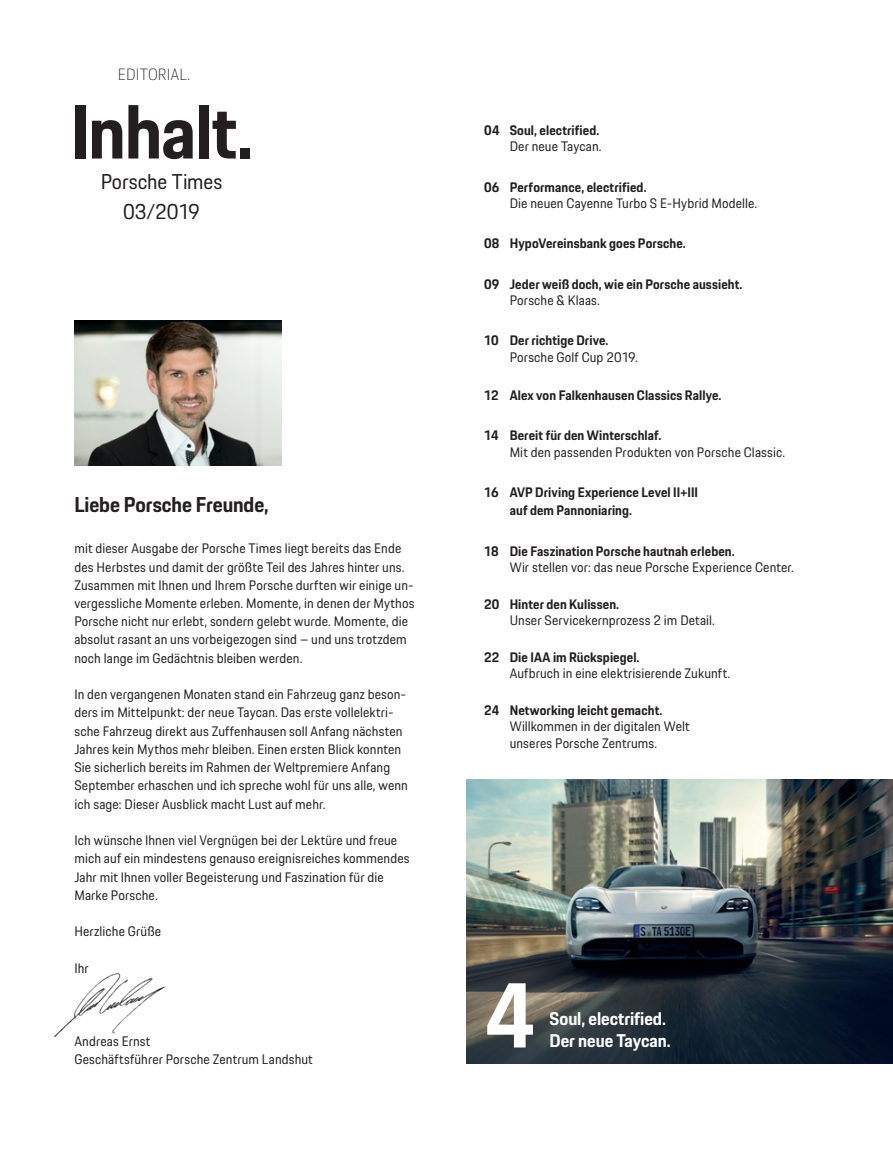
<style>
.page{position:relative;width:893px;height:1170px;background:#fff}
.page>*{position:absolute;margin:0;border:0;box-sizing:border-box;transform-origin:0 0}
.t1{font:700 90.15px "Porsche Next";color:#fff}
.Headline_M{font:700 75px "Porsche Next";letter-spacing:-.015em;color:#231f20}
.Editorial___Fließtex{font:700 21px "Porsche Next";letter-spacing:-.005em;color:#231f20}
.Headline_M-2{font:21px "Porsche Next";letter-spacing:-.005em;color:#231f20}
.Inhalt___Bilduntersc{font:700 18px/21.6px "Porsche Next";letter-spacing:-.005em;color:#fff}
.Headline_M-3{font:100 15.9px "Porsche Next";letter-spacing:.01em;color:#231f20}
.Editorial___Fließtex-2{font:13.5px/18.1px "Porsche Next";letter-spacing:.01em;color:#231f20}
.Inhalt___Head{font:700 13.5px/16.5px "Porsche Next";letter-spacing:.01em;color:#231f20}
.Inhalt___Subhead{font:13.5px/16.5px "Porsche Next";letter-spacing:.01em;color:#231f20}
.s1{font-weight:400}
</style>
<div class="page">
<hr style="left:892px;top:700px;width:1px;height:111px;background:#4b4f56">
<img style="left:74px;top:320px;width:208px;height:145px">
<img style="left:467px;top:779px;width:426px;height:284px">
<img style="left:54px;top:973px;width:112px;height:65px">
<p class="Headline_M-3" style="left:118px;top:64px;width:74px">EDITORIAL.</p>
<p class="Headline_M" style="left:70px;top:82px;width:184px">Inhalt.</p>
<p class="Headline_M-2" style="left:101px;top:167px;width:123px">Porsche Times</p>
<p class="Headline_M-2" style="left:123px;top:197px;width:78px">03/2019</p>
<p class="Editorial___Fließtex" style="left:74px;top:490px;width:196px">Liebe Porsche Freunde,</p>
<p class="Editorial___Fließtex-2" style="left:74px;top:539px;width:342px">mit dieser Ausgabe der Porsche Times liegt bereits das Ende des Herbstes und damit der größte Teil des Jahres hinter uns.<br>Zusammen mit Ihnen und Ihrem Porsche durften wir einige un&shy;vergessliche Momente erleben. Momente, in denen der Mythos Porsche nicht nur erlebt, sondern gelebt wurde. Momente, die absolut rasant an uns vorbeigezogen sind – und uns trotzdem noch lange im Gedächtnis bleiben werden.</p>
<p class="Editorial___Fließtex-2" style="left:74px;top:685px;width:335px">In den vergangenen Monaten stand ein Fahrzeug ganz beson&shy;ders im Mittelpunkt: der neue Taycan. Das erste vollelektri&shy;sche Fahrzeug direkt aus Zuffenhausen soll Anfang nächsten Jahres kein Mythos mehr bleiben. Einen ersten Blick konnten Sie sicherlich bereits im Rahmen der Weltpremiere Anfang September erhaschen und ich spreche wohl für uns alle, wenn ich sage: Dieser Ausblick macht Lust auf mehr.</p>
<p class="Editorial___Fließtex-2" style="left:74px;top:831px;width:337px">Ich wünsche Ihnen viel Vergnügen bei der Lektüre und freue mich auf ein mindestens genauso ereignisreiches kommendes Jahr mit Ihnen voller Begeisterung und Faszination für die Marke Porsche.</p>
<p class="Editorial___Fließtex-2" style="left:74px;top:922px;width:88px">Herzliche Grüße</p>
<p class="Editorial___Fließtex-2" style="left:74px;top:958px;width:16px">Ihr</p>
<p class="Editorial___Fließtex-2" style="left:74px;top:1031px;width:78px">Andreas Ernst</p>
<p class="Editorial___Fließtex-2" style="left:74px;top:1049px;width:240px">Geschäftsführer Porsche Zentrum Landshut</p>
<p class="Inhalt___Head" style="left:484px;top:122px;width:117px">04 Soul, electrified.</p>
<p class="Inhalt___Subhead" style="left:510px;top:138px;width:93px">Der neue Taycan.</p>
<p class="Inhalt___Head" style="left:484px;top:178px;width:164px">06 Performance, electrified.</p>
<p class="Inhalt___Subhead" style="left:510px;top:195px;width:249px">Die neuen Cayenne Turbo S E-Hybrid Modelle.</p>
<p class="Inhalt___Head" style="left:484px;top:235px;width:203px">08 HypoVereinsbank goes Porsche.</p>
<p class="Inhalt___Head" style="left:484px;top:276px;width:260px">09 Jeder weiß doch, wie ein Porsche aussieht.</p>
<p class="Inhalt___Subhead" style="left:510px;top:292px;width:92px">Porsche &amp; Klaas.</p>
<p class="Inhalt___Head" style="left:510px;top:332px;width:130px;text-indent:-26px">10 Der richtige Drive.<br><span class="s1">Porsche Golf Cup 2019.</span></p>
<p class="Inhalt___Head" style="left:484px;top:387px;width:239px">12 Alex von Falkenhausen Classics Rallye.</p>
<p class="Inhalt___Head" style="left:484px;top:427px;width:179px">14 Bereit für den Winterschlaf.</p>
<p class="Inhalt___Subhead" style="left:510px;top:444px;width:277px">Mit den passenden Produkten von Porsche Classic.</p>
<p class="Inhalt___Head" style="left:510px;top:483px;width:190px;line-height:18px;text-indent:-26px">16 AVP Driving Experience Level II+III auf dem Pannoniaring.</p>
<p class="Inhalt___Head" style="left:484px;top:542px;width:252px">18 Die Faszination Porsche hautnah erleben.</p>
<p class="Inhalt___Subhead" style="left:510px;top:559px;width:286px">Wir stellen vor: das neue Porsche Experience Center.</p>
<p class="Inhalt___Head" style="left:484px;top:595px;width:136px">20 Hinter den Kulissen.</p>
<p class="Inhalt___Subhead" style="left:510px;top:612px;width:207px">Unser Servicekernprozess 2 im Detail.</p>
<p class="Inhalt___Head" style="left:484px;top:648px;width:157px">22 Die IAA im Rückspiegel.</p>
<p class="Inhalt___Subhead" style="left:510px;top:665px;width:222px">Aufbruch in eine elektrisierende Zukunft.</p>
<p class="Inhalt___Head" style="left:484px;top:702px;width:180px">24 Networking leicht gemacht.</p>
<p class="Inhalt___Subhead" style="left:510px;top:718px;width:181px">Willkommen in der digitalen Welt unseres Porsche Zentrums.</p>
<p class="t1" style="left:485px;top:955px;width:52px">4</p>
<p class="Inhalt___Bilduntersc" style="left:550px;top:1007px;width:123px">Soul, electrified.<br>Der neue Taycan.</p>
</div>
